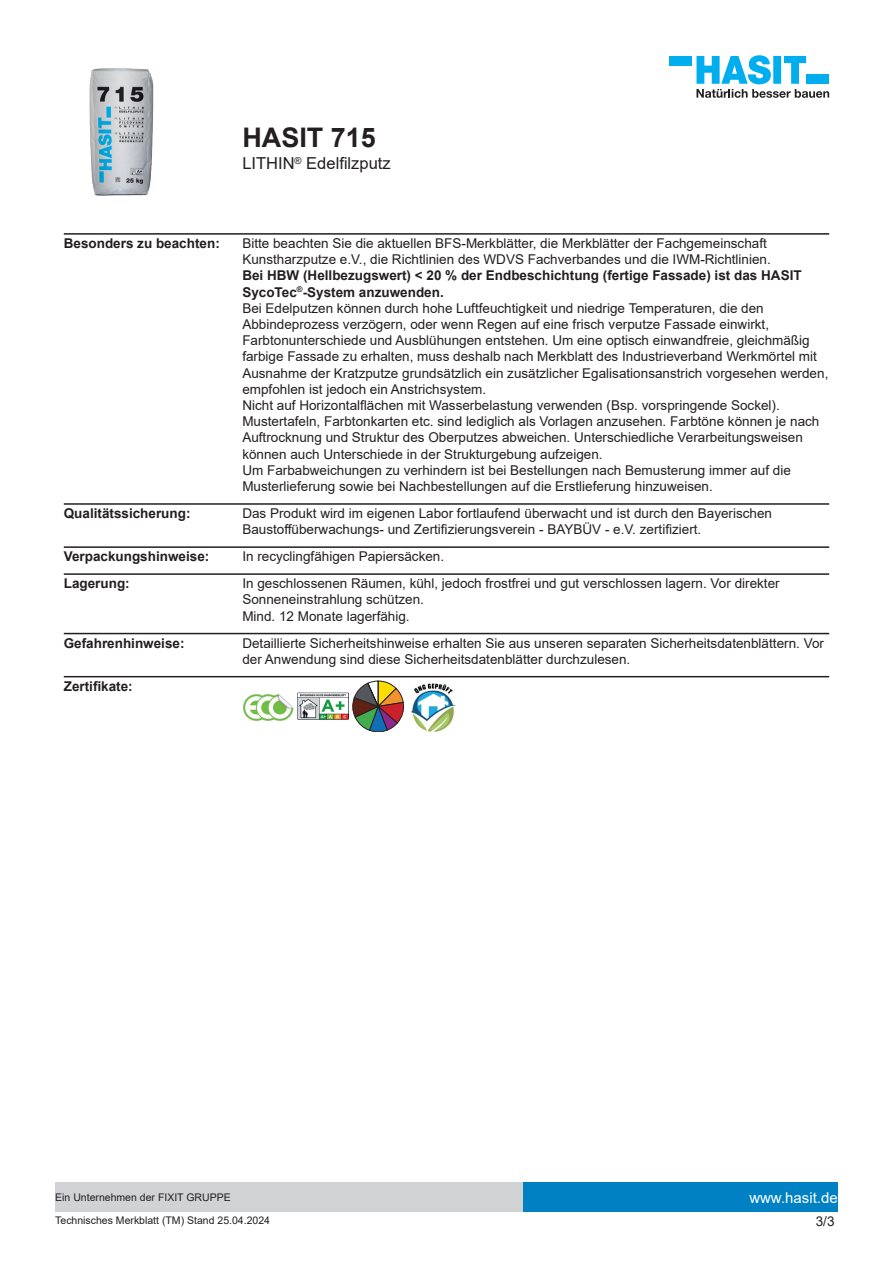
<style>
.page{position:relative;width:893px;height:1263px;background:#fff}
.page>*{position:absolute;margin:0;border:0;box-sizing:border-box;transform-origin:0 0}
.t1{font:700 27px "Arial";color:#231f20}
.t2{font:16.5px "Arial";color:#231f20}
.t3{font:15px "Arial";color:#fff}
.t4{font:13.5px/16.2px "Arial";color:#231f20}
.t5{font:700 13.5px "Arial";color:#231f20}
.t6{font:10.5px "Arial";color:#231f20}
.s1{font-weight:700}
</style>
<div class="page">
<img style="left:89px;top:68px;width:65px;height:128px">
<div style="left:669px;top:56px;width:23px;height:10px;background:#00aeef"></div>
<svg style="left:696px;top:55px;width:133px;height:43px"></svg>
<div style="left:523px;top:1182px;width:315px;height:30px;background:#0081c3"></div>
<div style="left:55px;top:1182px;width:468px;height:30px;background:#d1d2d4"></div>
<hr style="left:64px;top:233px;width:765px;height:2px;background:#231f20">
<hr style="left:64px;top:503px;width:765px;height:2px;background:#231f20">
<hr style="left:64px;top:546px;width:765px;height:2px;background:#231f20">
<hr style="left:64px;top:573px;width:765px;height:2px;background:#231f20">
<hr style="left:64px;top:633px;width:765px;height:1px;background:#231f20">
<hr style="left:64px;top:676px;width:765px;height:1px;background:#231f20">
<img style="left:243px;top:694px;width:50px;height:27px">
<img style="left:297px;top:692px;width:51px;height:28px">
<svg style="left:353px;top:681px;width:51px;height:51px"></svg>
<img style="left:411px;top:683px;width:44px;height:49px">
<h1 class="t1" style="left:242px;top:119px;width:135px">HASIT 715</h1>
<p class="t2" style="left:242px;top:152px;width:150px">LITHIN<sup>®</sup> Edelfilzputz</p>
<p class="t5" style="left:64px;top:234px;width:158px">Besonders zu beachten:</p>
<p class="t4" style="left:242px;top:235px;width:530px">Bitte beachten Sie die aktuellen BFS-Merkblätter, die Merkblätter der Fachgemeinschaft<br>Kunstharzputze e.V., die Richtlinien des WDVS Fachverbandes und die IWM-Richtlinien.</p>
<p class="t4" style="left:242px;top:267px;width:587px"><span class="s1">Bei HBW (Hellbezugswert) &lt; 20 % der Endbeschichtung (fertige Fassade) ist das HASIT SycoTec</span><sup>®</sup><span class="s1">-System anzuwenden.<br></span>Bei Edelputzen können durch hohe Luftfeuchtigkeit und niedrige Temperaturen, die den Abbindeprozess verzögern, oder wenn Regen auf eine frisch verputze Fassade einwirkt, Farbtonunterschiede und Ausblühungen entstehen. Um eine optisch einwandfreie, gleichmäßig farbige Fassade zu erhalten, muss deshalb nach Merkblatt des Industrieverband Werkmörtel mit Ausnahme der Kratzputze grundsätzlich ein zusätzlicher Egalisationsanstrich vorgesehen werden, empfohlen ist jedoch ein Anstrichsystem.<br>Nicht auf Horizontalflächen mit Wasserbelastung verwenden (Bsp. vorspringende Sockel).<br>Mustertafeln, Farbtonkarten etc. sind lediglich als Vorlagen anzusehen. Farbtöne können je nach Auftrocknung und Struktur des Oberputzes abweichen. Unterschiedliche Verarbeitungsweisen können auch Unterschiede in der Strukturgebung aufzeigen.<br>Um Farbabweichungen zu verhindern ist bei Bestellungen nach Bemusterung immer auf die Musterlieferung sowie bei Nachbestellungen auf die Erstlieferung hinzuweisen.</p>
<p class="t5" style="left:64px;top:504px;width:128px">Qualitätssicherung:</p>
<p class="t4" style="left:242px;top:505px;width:531px">Das Produkt wird im eigenen Labor fortlaufend überwacht und ist durch den Bayerischen<br>Baustoffüberwachungs- und Zertifizierungsverein - BAYBÜV - e.V. zertifiziert.</p>
<p class="t5" style="left:64px;top:547px;width:147px">Verpackungshinweise:</p>
<p class="t4" style="left:242px;top:548px;width:203px">In recyclingfähigen Papiersäcken.</p>
<p class="t5" style="left:64px;top:574px;width:68px">Lagerung:</p>
<p class="t4" style="left:242px;top:575px;width:539px">In geschlossenen Räumen, kühl, jedoch frostfrei und gut verschlossen lagern. Vor direkter<br>Sonneneinstrahlung schützen.<br>Mind. 12 Monate lagerfähig.</p>
<p class="t5" style="left:64px;top:633px;width:122px">Gefahrenhinweise:</p>
<p class="t4" style="left:242px;top:635px;width:583px">Detaillierte Sicherheitshinweise erhalten Sie aus unseren separaten Sicherheitsdatenblättern. Vor der Anwendung sind diese Sicherheitsdatenblätter durchzulesen.</p>
<p class="t5" style="left:64px;top:676px;width:71px">Zertifikate:</p>
<p class="t6" style="left:55px;top:1190px;width:177px">Ein Unternehmen der FIXIT GRUPPE</p>
<p class="t3" style="left:749px;top:1187px;width:90px">www.hasit.de</p>
<p class="t6" style="left:55px;top:1213px;width:216px">Technisches Merkblatt (TM) Stand 25.04.2024</p>
<p class="t4" style="left:816px;top:1213px;width:20px">3/3</p>
</div>
